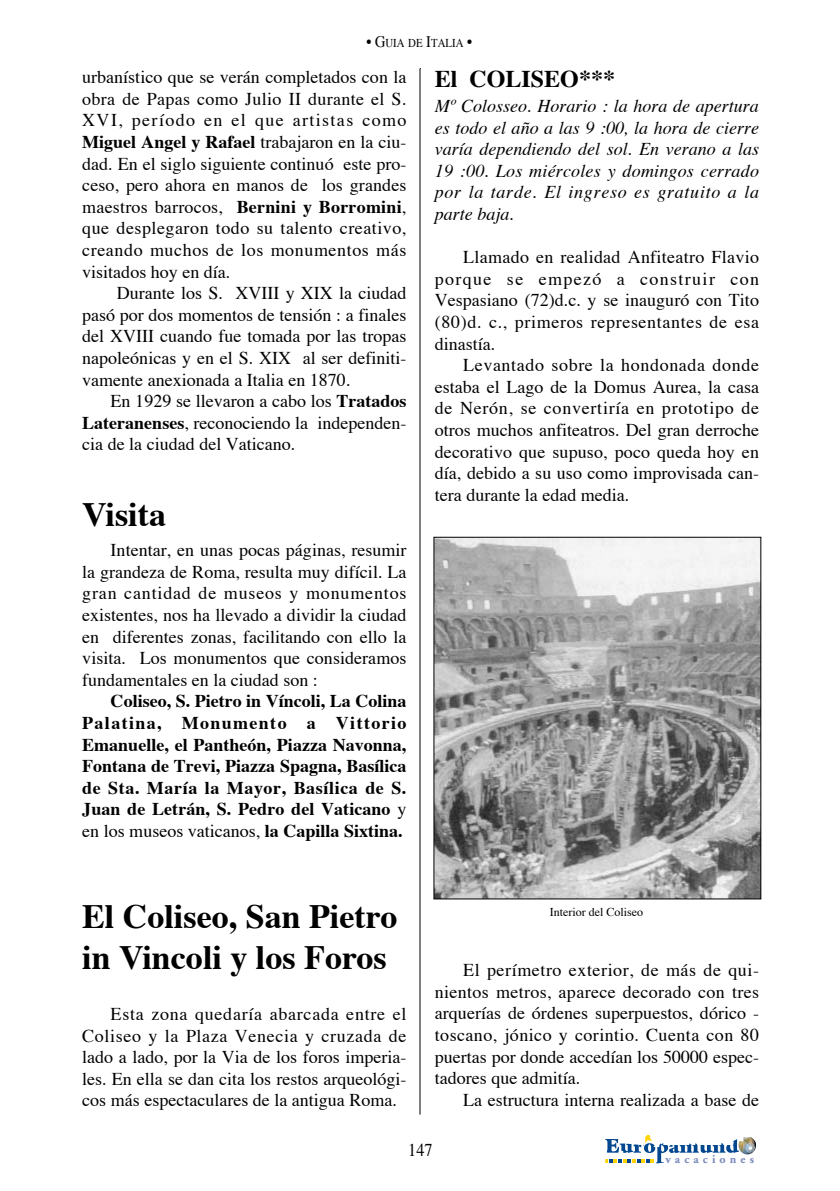
<style>
.page{position:relative;width:840px;height:1191px;background:#fff}
.page>*{position:absolute;margin:0;border:0;box-sizing:border-box;transform-origin:0 0}
.t1{font:700 34px/40.8px "Times";color:#000}
.t2{font:700 24px "Times";color:#000}
.t3{font:18px/21.6px "Times";color:#000;text-align:justify}
.t4{font:700 18px/21.6px "Times";letter-spacing:.005em;color:#000;text-align:justify}
.t5{font:italic 18px/21.6px "Times";letter-spacing:.04em;color:#000;text-align:justify}
.t6{font:18px "Times";color:#000;scale:.9 1}
.t7{font:700 12.2px "Adobe Garamond";letter-spacing:.34em;color:#7989bb}
.t8{font:12px "Times";color:#000}
.t9{font:12px "Times";color:#000;scale:.9 1}
.s1{font-size:16px}
.s2{font-weight:700}
.s3{font-weight:400}
</style>
<div class="page">
<hr style="left:420px;top:68px;width:1px;height:1056px;background:#000">
<svg style="left:605px;top:1135px;width:132px;height:28px"></svg>
<img style="left:737px;top:1137px;width:18px;height:17px">
<div style="left:80px;top:69px;width:680px;height:1055px;background:#fff"></div>
<img style="left:435px;top:539px;width:323px;height:358px">
<div style="left:433px;top:537px;width:327px;height:362px;border:1px solid #000"></div>
<hr style="left:419px;top:69px;width:1px;height:1045px;background:#000">
<p class="t9" style="left:366px;top:38px;width:119px"><span class="s1">• G</span>UIA DE <span class="s1">I</span>TALIA <span class="s1">•</span></p>
<p class="t3" style="left:82px;top:68px;width:325px">urbanístico que se verán completados con la obra de Papas como Julio II durante el S.<br>XVI, período en el que artistas como <span class="s2">Miguel Angel y Rafael</span> trabajaron en la ciu&shy;dad. En el siglo siguiente continuó este pro&shy;ceso, pero ahora en manos de los grandes maestros barrocos, <span class="s2">Bernini y Borromini</span>, que desplegaron todo su talento creativo, creando muchos de los monumentos más visitados hoy en día.</p>
<p class="t3" style="left:82px;top:284px;width:325px;text-indent:35px">Durante los S. XVIII y XIX la ciudad pasó por dos momentos de tensión : a finales del XVIII cuando fue tomada por las tropas napoleónicas y en el S. XIX al ser definiti&shy;vamente anexionada a Italia en 1870.</p>
<p class="t3" style="left:82px;top:392px;width:325px;text-indent:28px">En 1929 se llevaron a cabo los <span class="s2">Tratados Lateranenses</span>, reconociendo la independen&shy;cia de la ciudad del Vaticano.</p>
<h1 class="t1" style="left:82px;top:497px;width:85px">Visita</h1>
<p class="t3" style="left:82px;top:541px;width:325px;text-indent:28px">Intentar, en unas pocas páginas, resumir la grandeza de Roma, resulta muy difícil. La gran cantidad de museos y monumentos existentes, nos ha llevado a dividir la ciudad en diferentes zonas, facilitando con ello la visita. Los monumentos que consideramos fundamentales en la ciudad son :</p>
<p class="t4" style="left:82px;top:692px;width:325px;text-indent:28px">Coliseo, S. Pietro in Víncoli, La Colina Palatina, Monumento a Vittorio Emanuelle, el Pantheón, Piazza Navonna, Fontana de Trevi, Piazza Spagna, Basílica de Sta. María la Mayor, Basílica de S.<br>Juan de Letrán, S. Pedro del Vaticano <span class="s3">y en los museos vaticanos,</span> la Capilla Sixtina.</p>
<h1 class="t1" style="left:82px;top:899px;width:316px">El Coliseo, San Pietro in Vincoli y los Foros</h1>
<p class="t3" style="left:82px;top:1004px;width:325px;text-indent:28px">Esta zona quedaría abarcada entre el Coliseo y la Plaza Venecia y cruzada de lado a lado, por la Via de los foros imperia&shy;les. En ella se dan cita los restos arqueológi&shy;cos más espectaculares de la antigua Roma.</p>
<h2 class="t2" style="left:434px;top:69px;width:182px">El COLISEO***</h2>
<p class="t5" style="left:434px;top:97px;width:325px">Mº Colosseo. Horario : la hora de apertura es todo el año a las 9 :00, la hora de cierre varía dependiendo del sol. En verano a las 19 :00. Los miércoles y domingos cerrado por la tarde. El ingreso es gratuito a la parte baja.</p>
<p class="t3" style="left:434px;top:248px;width:325px;text-indent:28px">Llamado en realidad Anfiteatro Flavio porque se empezó a construir con Vespasiano (72)d.c. y se inauguró con Tito (80)d. c., primeros representantes de esa dinastía.</p>
<p class="t3" style="left:434px;top:356px;width:325px;text-indent:28px">Levantado sobre la hondonada donde estaba el Lago de la Domus Aurea, la casa de Nerón, se convertiría en prototipo de otros muchos anfiteatros. Del gran derroche decorativo que supuso, poco queda hoy en día, debido a su uso como improvisada can&shy;tera durante la edad media.</p>
<p class="t8" style="left:549px;top:907px;width:95px">Interior del Coliseo</p>
<p class="t3" style="left:434px;top:961px;width:325px;text-indent:28px">El perímetro exterior, de más de qui&shy;nientos metros, aparece decorado con tres arquerías de órdenes superpuestos, dórico - toscano, jónico y corintio. Cuenta con 80 puertas por donde accedían los 50000 espec&shy;tadores que admitía.</p>
<p class="t3" style="left:463px;top:1090px;width:297px">La estructura interna realizada a base de</p>
<p class="t6" style="left:408px;top:1142px;width:28px">147</p>
<p class="t7" style="left:665px;top:1153px;width:90px">vacaciones</p>
</div>
